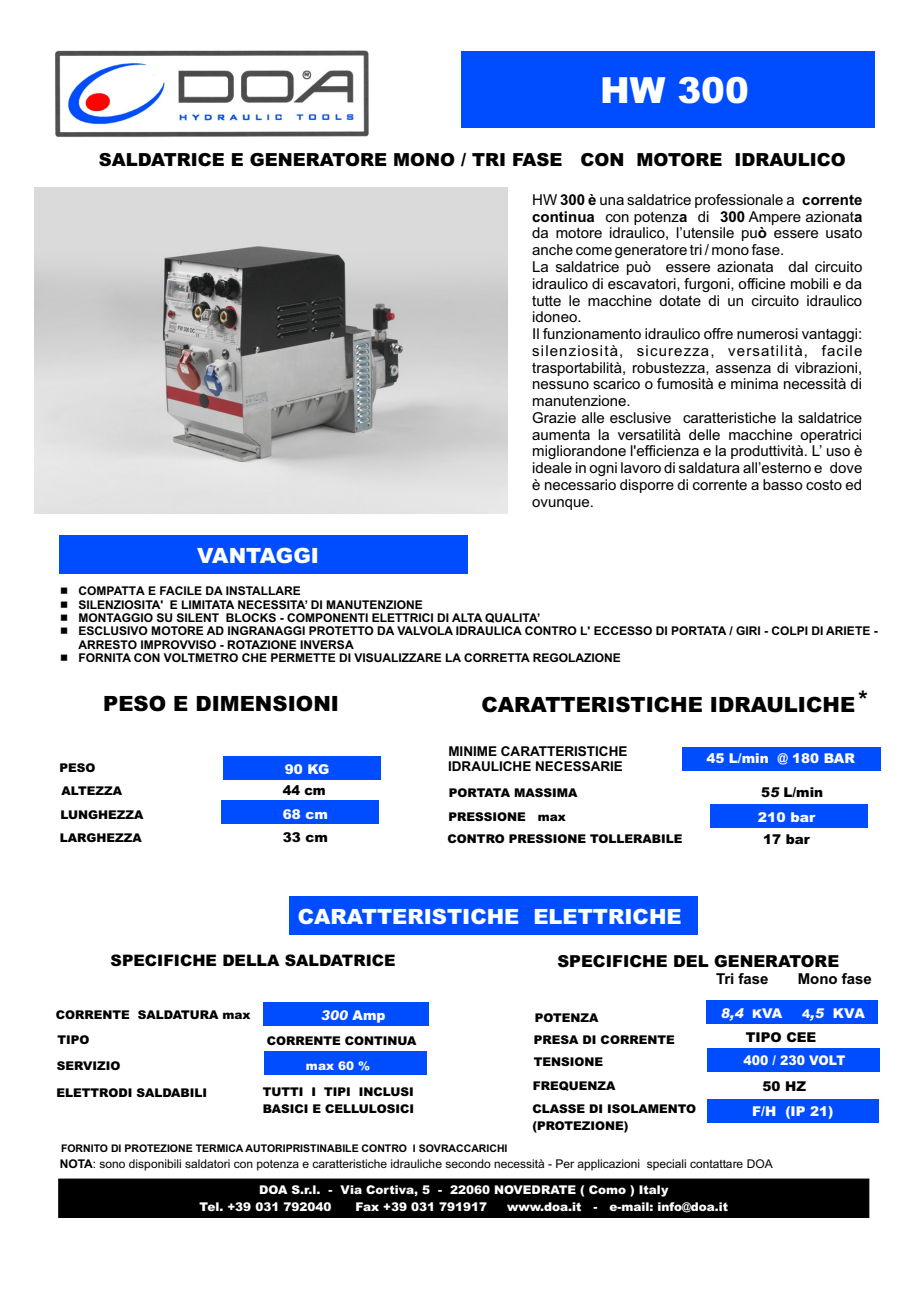
<style>
.page{position:relative;width:911px;height:1289px;background:#fff}
.page>*{position:absolute;margin:0;border:0;box-sizing:border-box;transform-origin:0 0}
.t1{font:900 36px "Arial";color:#fff}
.t2{font:700 24px "Arial";color:#000}
.t3{font:900 21px "Arial";color:#000}
.t4{font:900 21px "Arial";color:#fff}
.t5{font:900 18px "Arial";color:#000}
.t6{font:900 16.5px "Arial";color:#000}
.t7{font:900 15.75px "Arial";color:#000}
.t8{font:15px/16.8px "Arial";color:#000}
.t9{font:700 15px "Arial";color:#000}
.t10{font:900 13.5px "Arial";color:#fff}
.t11{font:700 13.5px/15.1px "Arial";color:#000}
.t12{font:900 13.5px "Arial";color:#000}
.t13{font:italic 900 13.5px "Arial";color:#fff}
.t14{font:900 13.5px "Arial";color:#000;scale:.96 1}
.t15{font:900 13.35px "Arial";color:#fff;scale:.93 1}
.t16{font:700 12px/13.4px "Arial";color:#000}
.t17{font:900 12px/23.4px "Arial";color:#000}
.t18{font:12px "Arial";color:#000}
.t19{font:900 12px/17px "Arial";color:#fff}
.t20{font:700 10.5px "Arial";color:#000}
.s1{font-weight:700}
.s2{font-style:italic}
.s3{font-style:normal}
.s4{font-style:normal;font-size:12px}
.s5{font-size:12px}
</style>
<div class="page">
<div style="left:707px;top:1099px;width:172px;height:23px;background:#004dff"></div>
<div style="left:709px;top:804px;width:158px;height:24px;background:#004dff"></div>
<div style="left:461px;top:51px;width:413px;height:76px;background:#004dff"></div>
<div style="left:59px;top:536px;width:408px;height:38px;background:#004dff"></div>
<div style="left:224px;top:756px;width:157px;height:23px;background:#004dff"></div>
<div style="left:221px;top:800px;width:158px;height:24px;background:#004dff"></div>
<div style="left:265px;top:1051px;width:162px;height:23px;background:#004dff"></div>
<div style="left:263px;top:1002px;width:166px;height:23px;background:#004dff"></div>
<div style="left:706px;top:1048px;width:173px;height:23px;background:#004dff"></div>
<div style="left:706px;top:1000px;width:172px;height:23px;background:#004dff"></div>
<div style="left:289px;top:896px;width:408px;height:38px;background:#004dff"></div>
<img style="left:55px;top:50px;width:314px;height:87px">
<div style="left:59px;top:1178px;width:810px;height:39px;background:#000;border:1px solid #000"></div>
<div style="left:682px;top:747px;width:198px;height:23px;background:#004dff"></div>
<img style="left:35px;top:187px;width:473px;height:326px">
<h1 class="t1" style="left:600px;top:77px;width:150px">HW 300</h1>
<p class="t5" style="left:99px;top:153px;width:748px">SALDATRICE E GENERATORE MONO / TRI FASE CON MOTORE IDRAULICO</p>
<p class="t8" style="left:532px;top:193px;width:331px">HW <span class="s1">300 è</span> una saldatrice professionale a <span class="s1">corrente continua</span> con potenz<span class="s1">a</span> di <span class="s1">300</span> Ampere azionat<span class="s1">a </span>da motore idraulico, l’ tensile pu<span class="s1">ò</span> essere usato anche come generatore tri / mono fase.<br>La saldatrice può essere azionata dal circuito idraulico di escavatori, furgoni, officine mobili e da tutte le macchine dotate di un circuito idraulico idoneo.<br>Il funzionamento idraulico offre numerosi vantaggi: silenziosità, sicurezza, versatilità, facile trasportabilità, robustezza, assenza di vibrazioni, nessuno scarico o fumosità e minima necessità di manutenzione.<br>Grazie alle esclusive caratteristiche la saldatrice aumenta la versatilità delle macchine operatrici migliorandone l'efficienza e la produttività. L’ uso è ideale in ogni lavoro di saldatura all esterno e dove è necessario disporre di corrente a basso costo ed ovunque.</p>
<p class="t8" style="left:682px;top:226px;width:10px">u</p>
<p class="t8" style="left:758px;top:461px;width:5px">’</p>
<h3 class="t4" style="left:197px;top:548px;width:123px">VANTAGGI</h3>
<p class="t16" style="left:79px;top:585px;width:800px">COMPATTA E FACILE DA INSTALLARE<br>SILENZIOSITA' E LIMITATA NECESSITA’ DI MANUTENZIONE<br>MONTAGGIO SU SILENT BLOCKS - COMPONENTI ELETTRICI DI ALTA QUALITA’<br>ESCLUSIVO MOTORE AD INGRANAGGI PROTETTO DA VALVOLA IDRAULICA CONTRO L' ECCESSO DI PORTATA / GIRI - COLPI DI ARIETE - ARRESTO IMPROVVISO - ROTAZIONE INVERSA<br>FORNITA CON VOLTMETRO CHE PERMETTE DI VISUALIZZARE LA CORRETTA REGOLAZIONE</p>
<h2 class="t2" style="left:858px;top:691px;width:11px">*</h2>
<h3 class="t3" style="left:103px;top:696px;width:237px">PESO E DIMENSIONI</h3>
<h3 class="t3" style="left:481px;top:696px;width:375px">CARATTERISTICHE IDRAULICHE</h3>
<p class="t11" style="left:448px;top:744px;width:181px">MINIME CARATTERISTICHE<br>IDRAULICHE NECESSARIE</p>
<p class="t10" style="left:706px;top:753px;width:150px">45 L/min @ 180 BAR</p>
<p class="t17" style="left:60px;top:757px;width:37px">PESO</p>
<p class="t10" style="left:285px;top:764px;width:46px">90 KG</p>
<p class="t17" style="left:60px;top:780px;width:85px">ALTEZZA<br>LUNGHEZZA<br>LARGHEZZA</p>
<p class="t14" style="left:283px;top:785px;width:46px">44 cm</p>
<p class="t17" style="left:448px;top:782px;width:130px">PORTATA MASSIMA</p>
<p class="t12" style="left:761px;top:787px;width:64px">5<span class="s2">5</span> L/min</p>
<p class="t10" style="left:283px;top:809px;width:47px">68 cm</p>
<p class="t17" style="left:448px;top:805px;width:119px">PRESSIONE max</p>
<p class="t10" style="left:758px;top:812px;width:59px">210 bar</p>
<p class="t12" style="left:283px;top:832px;width:47px">33 cm</p>
<p class="t12" style="left:763px;top:834px;width:48px">17 bar</p>
<p class="t17" style="left:447px;top:828px;width:236px">CONTRO PRESSIONE TOLLERABILE</p>
<h3 class="t4" style="left:298px;top:909px;width:385px">CARATTERISTICHE ELETTRICHE</h3>
<p class="t7" style="left:111px;top:955px;width:286px">SPECIFICHE DELLA SALDATRICE</p>
<p class="t6" style="left:557px;top:954px;width:283px">SPECIFICHE DEL GENERATORE</p>
<p class="t17" style="left:56px;top:1003px;width:196px">CORRENTE SALDATURA max</p>
<p class="t13" style="left:321px;top:1009px;width:66px">300 <span class="s3">Amp</span></p>
<p class="t19" style="left:306px;top:1058px;width:66px">max 60 %</p>
<p class="t17" style="left:263px;top:1085px;width:153px;line-height:17px">TUTTI I TIPI INCLUSI<br>BASICI E CELLULOSICI</p>
<p class="t17" style="left:57px;top:1029px;width:33px">TIPO</p>
<p class="t17" style="left:267px;top:1030px;width:151px">CORRENTE CONTINUA</p>
<p class="t17" style="left:57px;top:1055px;width:65px">SERVIZIO</p>
<p class="t17" style="left:56px;top:1082px;width:152px">ELETTRODI SALDABILI</p>
<p class="t9" style="left:716px;top:973px;width:54px">Tri fase</p>
<p class="t9" style="left:797px;top:973px;width:76px">Mono fase</p>
<p class="t13" style="left:721px;top:1008px;width:63px">8,4 <span class="s4">K</span><span class="s3">VA</span></p>
<p class="t10" style="left:802px;top:1008px;width:64px"><span class="s5">4</span><span class="s2">,5</span> KVA</p>
<p class="t15" style="left:743px;top:1055px;width:111px">400 / 230 VOLT</p>
<p class="t17" style="left:534px;top:1006px;width:65px">POTENZA</p>
<p class="t17" style="left:534px;top:1051px;width:71px">TENSIONE</p>
<p class="t17" style="left:534px;top:1029px;width:142px">PRESA DI CORRENTE</p>
<p class="t12" style="left:745px;top:1032px;width:72px">TIPO CEE</p>
<p class="t17" style="left:533px;top:1075px;width:84px">FREQUENZA</p>
<p class="t12" style="left:762px;top:1081px;width:45px">50 HZ</p>
<p class="t17" style="left:532px;top:1101px;width:165px;line-height:17px">CLASSE DI ISOLAMENTO (PROTEZIONE)</p>
<p class="t10" style="left:752px;top:1106px;width:83px">F/H (IP 21)</p>
<p class="t20" style="left:61px;top:1144px;width:448px">FORNITO DI PROTEZIONE TERMICA AUTORIPRISTINABILE CONTRO I SOVRACCARICHI</p>
<p class="t19" style="left:199px;top:1182px;width:470px;text-indent:60px">DOA S.r.l. - Via Cortiva, 5 - 22060 NOVEDRATE ( Como ) Italy<br>Tel. +39 031 792040</p>
<p class="t18" style="left:60px;top:1159px;width:714px"><span class="s1">NOTA</span>: sono disponibili saldatori con potenza e caratteristiche idrauliche secondo necessità - Per applicazioni speciali contattare DOA</p>
<p class="t19" style="left:355px;top:1199px;width:133px">Fax +39 031 791917</p>
<p class="t19" style="left:507px;top:1199px;width:222px">www.doa.it - e-mail: info@doa.it</p>
</div>
